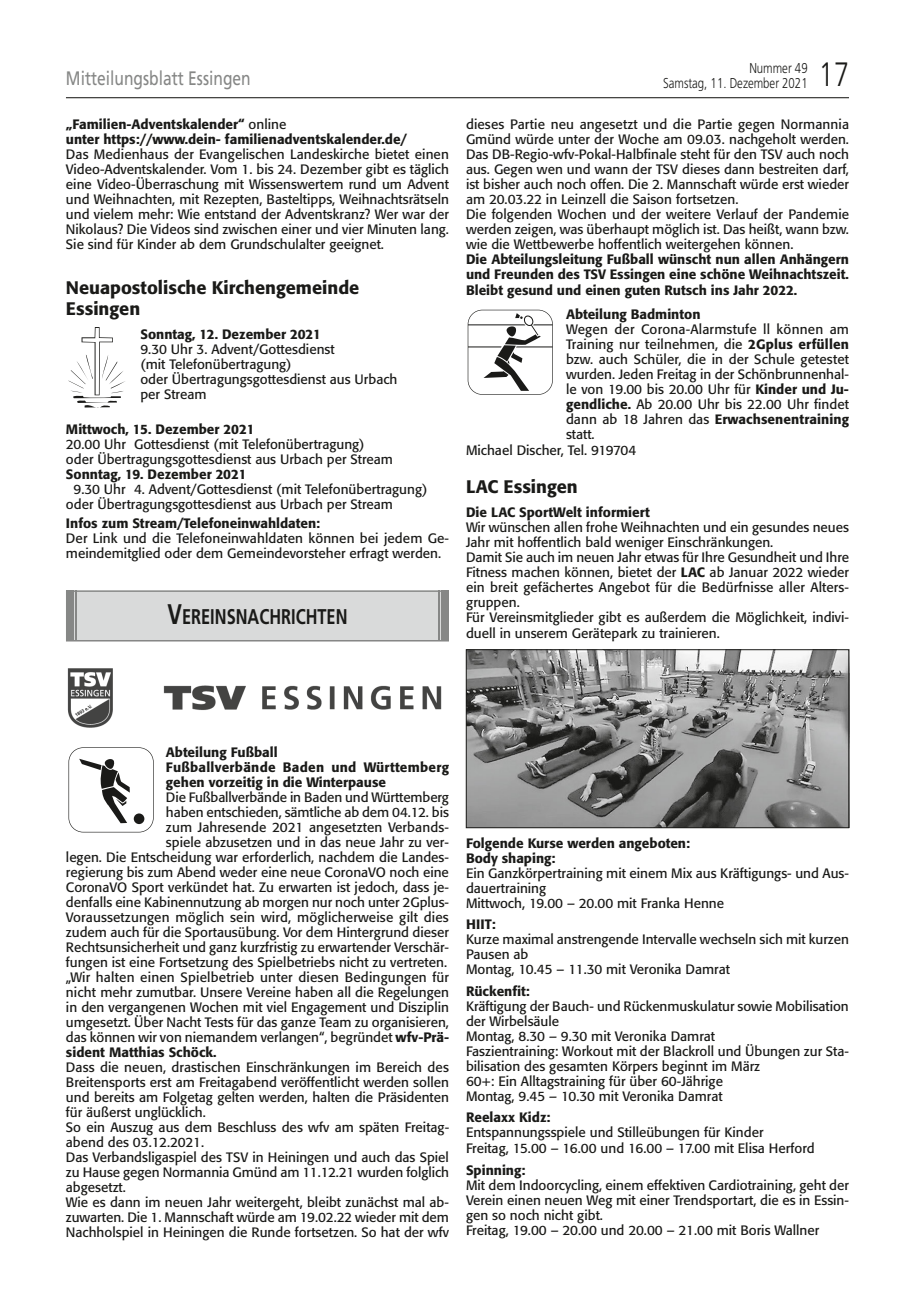
<style>
.page{position:relative;width:915px;height:1297px;background:#fff}
.page>*{position:absolute;margin:0;border:0;box-sizing:border-box;transform-origin:0 0}
.t1{font:300 33.75px "Frutiger";color:#1a1a18;scale:.8 1}
.t2{font:700 21.3px "Frutiger";color:#1a1a18;scale:.77 1}
.t3{font:19.5px "Frutiger";color:#868786;scale:.8 1}
.t4{font:500 18px/21px "Formata";color:#1a1a18}
.t5{font:300 14.25px "Frutiger";color:#1a1a18;scale:.8 1}
.t6{font:13.5px/15px "Formata";color:#1a1a18}
.t7{font:500 13.5px/15px "Formata";color:#1a1a18}
.s1{font-weight:400}
.s2{font-size:28.35px}
.s3{font-weight:500}
</style>
<div class="page">
<hr style="left:66px;top:97px;width:782px;height:1px;background:#1a1a18">
<svg style="left:68px;top:327px;width:57px;height:81px"></svg>
<div style="left:67px;top:592px;width:380px;height:48px;background:#d9dada"></div>
<div style="left:66px;top:590px;width:383px;height:51px;border:2px solid #868786"></div>
<div style="left:441px;top:590px;width:8px;height:51px;background:#868786"></div>
<hr style="left:438px;top:590px;width:1px;height:51px;background:#868786">
<div style="left:66px;top:590px;width:7px;height:51px;background:#868786"></div>
<hr style="left:75px;top:590px;width:2px;height:51px;background:#868786">
<img style="left:67px;top:668px;width:375px;height:60px">
<svg style="left:68px;top:747px;width:85px;height:85px"></svg>
<svg style="left:467px;top:310px;width:85px;height:85px"></svg>
<img style="left:468px;top:651px;width:378px;height:175px">
<div style="left:466px;top:649px;width:382px;height:179px;border:1px solid #1a1a18"></div>
<p class="t5" style="left:749px;top:60px;width:74px">Nummer 49</p>
<h3 class="t3" style="left:66px;top:66px;width:232px">Mitteilungsblatt Essingen</h3>
<p class="t5" style="left:663px;top:75px;width:182px">Samstag, 11. Dezember 2021</p>
<h1 class="t1" style="left:818px;top:55px;width:39px">17</h1>
<p class="t7" style="left:66px;top:116px;width:342px">„Familien-Adventskalender“ <span class="s1">online<br></span>unter https://www.dein- familienadventskalender.de/</p>
<p class="t6" style="left:66px;top:146px;width:384px;text-align:justify">Das Medienhaus der Evangelischen Landeskirche bietet einen Video-Adventskalender. Vom 1. bis 24. Dezember gibt es täglich eine Video-Überraschung mit Wissenswertem rund um Advent und Weihnachten, mit Rezepten, Basteltipps, Weihnachtsrätseln und vielem mehr: Wie entstand der Adventskranz? Wer war der Nikolaus? Die Videos sind zwischen einer und vier Minuten lang.<br>Sie sind für Kinder ab dem Grundschulalter geeignet.</p>
<h3 class="t4" style="left:66px;top:277px;width:295px">Neuapostolische Kirchengemeinde<br>Essingen</h3>
<p class="t7" style="left:140px;top:326px;width:182px">Sonntag, 12. Dezember 2021</p>
<p class="t6" style="left:140px;top:341px;width:258px">9.30 Uhr 3. Advent/Gottesdienst<br>(mit Telefonübertragung)<br>oder Übertragungsgottesdienst aus Urbach per Stream</p>
<p class="t7" style="left:66px;top:421px;width:190px">Mittwoch, 15. Dezember 2021</p>
<p class="t6" style="left:66px;top:436px;width:328px">20.00 Uhr Gottesdienst (mit Telefonübertragung) oder Übertragungsgottesdienst aus Urbach per Stream</p>
<p class="t7" style="left:66px;top:466px;width:182px">Sonntag, 19. Dezember 2021</p>
<p class="t6" style="left:66px;top:481px;width:363px;text-indent:7px">9.30 Uhr 4. Advent/Gottesdienst (mit Telefonübertragung) oder Übertragungsgottesdienst aus Urbach per Stream</p>
<p class="t7" style="left:66px;top:516px;width:255px">Infos zum Stream/Telefoneinwahldaten:</p>
<p class="t6" style="left:66px;top:531px;width:384px">Der Link und die Telefoneinwahldaten können bei jedem Ge&shy;meindemitglied oder dem Gemeindevorsteher erfragt werden.</p>
<h2 class="t2" style="left:167px;top:604px;width:235px"><span class="s2">V</span>EREINSNACHRICHTEN</h2>
<p class="t6" style="left:466px;top:116px;width:384px">dieses Partie neu angesetzt und die Partie gegen Normannia Gmünd würde unter der Woche am 09.03. nachgeholt werden.<br>Das DB-Regio-wfv-Pokal-Halbfinale steht für den TSV auch noch aus. Gegen wen und wann der TSV dieses dann bestreiten darf, ist bisher auch noch offen. Die 2. Mannschaft würde erst wieder am 20.03.22 in Leinzell die Saison fortsetzen.<br>Die folgenden Wochen und der weitere Verlauf der Pandemie werden zeigen, was überhaupt möglich ist. Das heißt, wann bzw. wie die Wettbewerbe hoffentlich weitergehen können.</p>
<p class="t7" style="left:466px;top:251px;width:384px;line-height:15.5px;text-align:justify">Die Abteilungsleitung Fußball wünscht nun allen Anhängern und Freunden des TSV Essingen eine schöne Weihnachtszeit.<br>Bleibt gesund und einen guten Rutsch ins Jahr 2022.</p>
<p class="t7" style="left:566px;top:307px;width:136px">Abteilung Badminton</p>
<p class="t6" style="left:566px;top:322px;width:284px">Wegen der Corona-Alarmstufe ll können am</p>
<p class="t6" style="left:566px;top:337px;width:284px">Training nur teilnehmen, die <span class="s3">2Gplus erfüllen</span></p>
<p class="t6" style="left:566px;top:352px;width:284px">bzw. auch Schüler, die in der Schule getestet</p>
<p class="t6" style="left:566px;top:367px;width:284px">wurden. Jeden Freitag in der Schönbrunnenhal-</p>
<p class="t6" style="left:566px;top:382px;width:284px">le von 19.00 bis 20.00 Uhr für <span class="s3">Kinder und Ju-</span></p>
<p class="t6" style="left:566px;top:397px;width:284px"><span class="s3">gendliche.</span> Ab 20.00 Uhr bis 22.00 Uhr findet</p>
<p class="t7" style="left:566px;top:412px;width:284px"><span class="s1">dann ab 18 Jahren das</span> Erwachsenentraining</p>
<p class="t6" style="left:566px;top:427px;width:30px">statt.</p>
<p class="t6" style="left:466px;top:443px;width:172px">Michael Discher, Tel. 919704</p>
<h3 class="t4" style="left:466px;top:476px;width:113px">LAC Essingen</h3>
<p class="t7" style="left:466px;top:505px;width:185px">Die LAC SportWelt informiert</p>
<p class="t6" style="left:466px;top:520px;width:384px">Wir wünschen allen frohe Weihnachten und ein gesundes neues Jahr mit hoffentlich bald weniger Einschränkungen.<br>Damit Sie auch im neuen Jahr etwas für Ihre Gesundheit und Ihre Fitness machen können, bietet der <span class="s3">LAC</span> ab Januar 2022 wieder ein breit gefächertes Angebot für die Bedürfnisse aller Alters&shy;gruppen.<br>Für Vereinsmitglieder gibt es außerdem die Möglichkeit, indivi&shy;duell in unserem Gerätepark zu trainieren.</p>
<p class="t7" style="left:166px;top:745px;width:284px">Abteilung Fußball<br>Fußballverbände Baden und Württemberg gehen vorzeitig in die Winterpause</p>
<p class="t6" style="left:166px;top:790px;width:284px">Die Fußballverbände in Baden und Württemberg</p>
<p class="t6" style="left:166px;top:805px;width:284px">haben entschieden, sämtliche ab dem 04.12. bis</p>
<p class="t6" style="left:166px;top:820px;width:284px">zum Jahresende 2021 angesetzten Verbands-</p>
<p class="t6" style="left:166px;top:835px;width:284px">spiele abzusetzen und in das neue Jahr zu ver-</p>
<p class="t6" style="left:66px;top:850px;width:384px">legen. Die Entscheidung war erforderlich, nachdem die Landes-</p>
<p class="t6" style="left:66px;top:865px;width:384px">regierung bis zum Abend weder eine neue CoronaVO noch eine</p>
<p class="t6" style="left:66px;top:880px;width:384px">CoronaVO Sport verkündet hat. Zu erwarten ist jedoch, dass je-</p>
<p class="t6" style="left:66px;top:895px;width:384px">denfalls eine Kabinennutzung ab morgen nur noch unter 2Gplus-</p>
<p class="t6" style="left:66px;top:910px;width:384px">Voraussetzungen möglich sein wird, möglicherweise gilt dies</p>
<p class="t6" style="left:66px;top:925px;width:384px">zudem auch für die Sportausübung. Vor dem Hintergrund dieser</p>
<p class="t6" style="left:66px;top:940px;width:384px">Rechtsunsicherheit und ganz kurzfristig zu erwartender Verschär-</p>
<p class="t6" style="left:66px;top:955px;width:382px">fungen ist eine Fortsetzung des Spielbetriebs nicht zu vertreten.</p>
<p class="t6" style="left:66px;top:970px;width:384px">„Wir halten einen Spielbetrieb unter diesen Bedingungen für</p>
<p class="t6" style="left:66px;top:985px;width:384px">nicht mehr zumutbar. Unsere Vereine haben all die Regelungen</p>
<p class="t6" style="left:66px;top:1000px;width:384px">in den vergangenen Wochen mit viel Engagement und Disziplin</p>
<p class="t6" style="left:66px;top:1015px;width:384px">umgesetzt. Über Nacht Tests für das ganze Team zu organisieren,</p>
<p class="t6" style="left:66px;top:1030px;width:384px">das können wir von niemandem verlangen“, begründet <span class="s3">wfv-Prä-</span></p>
<p class="t7" style="left:66px;top:1045px;width:152px">sident Matthias Schöck.</p>
<p class="t6" style="left:66px;top:1060px;width:384px">Dass die neuen, drastischen Einschränkungen im Bereich des Breitensports erst am Freitagabend veröffentlicht werden sollen und bereits am Folgetag gelten werden, halten die Präsidenten für äußerst unglücklich.<br>So ein Auszug aus dem Beschluss des wfv am späten Freitag&shy;abend des 03.12.2021.<br>Das Verbandsligaspiel des TSV in Heiningen und auch das Spiel zu Hause gegen Normannia Gmünd am 11.12.21 wurden folglich abgesetzt.<br>Wie es dann im neuen Jahr weitergeht, bleibt zunächst mal ab&shy;zuwarten. Die 1. Mannschaft würde am 19.02.22 wieder mit dem Nachholspiel in Heiningen die Runde fortsetzen. So hat der wfv</p>
<p class="t7" style="left:466px;top:835px;width:225px">Folgende Kurse werden angeboten:<br>Body shaping:</p>
<p class="t6" style="left:466px;top:865px;width:384px">Ein Ganzkörpertraining mit einem Mix aus Kräftigungs- und Aus&shy;dauertraining<br>Mittwoch, 19.00 – 20.00 mit Franka Henne</p>
<p class="t7" style="left:466px;top:917px;width:31px">HIIT:</p>
<p class="t6" style="left:466px;top:932px;width:384px">Kurze maximal anstrengende Intervalle wechseln sich mit kurzen<br>Pausen ab<br>Montag, 10.45 – 11.30 mit Veronika Damrat</p>
<p class="t7" style="left:466px;top:983px;width:65px">Rückenfit:</p>
<p class="t6" style="left:466px;top:998px;width:384px">Kräftigung der Bauch- und Rückenmuskulatur sowie Mobilisation der Wirbelsäule<br>Montag, 8.30 – 9.30 mit Veronika Damrat<br>Faszientraining: Workout mit der Blackroll und Übungen zur Sta&shy;bilisation des gesamten Körpers beginnt im März<br>60+: Ein Alltagstraining für über 60-Jährige<br>Montag, 9.45 – 10.30 mit Veronika Damrat</p>
<p class="t7" style="left:466px;top:1109px;width:86px">Reelaxx Kidz:</p>
<p class="t6" style="left:466px;top:1124px;width:350px;line-height:15.9px">Entspannungsspiele und Stilleübungen für Kinder<br>Freitag, 15.00 – 16.00 und 16.00 – 17.00 mit Elisa Herford</p>
<p class="t7" style="left:466px;top:1163px;width:61px">Spinning:</p>
<p class="t6" style="left:466px;top:1178px;width:384px">Mit dem Indoorcycling, einem effektiven Cardiotraining, geht der Verein einen neuen Weg mit einer Trendsportart, die es in Essin&shy;gen so noch nicht gibt.<br>Freitag, 19.00 – 20.00 und 20.00 – 21.00 mit Boris Wallner</p>
</div>
